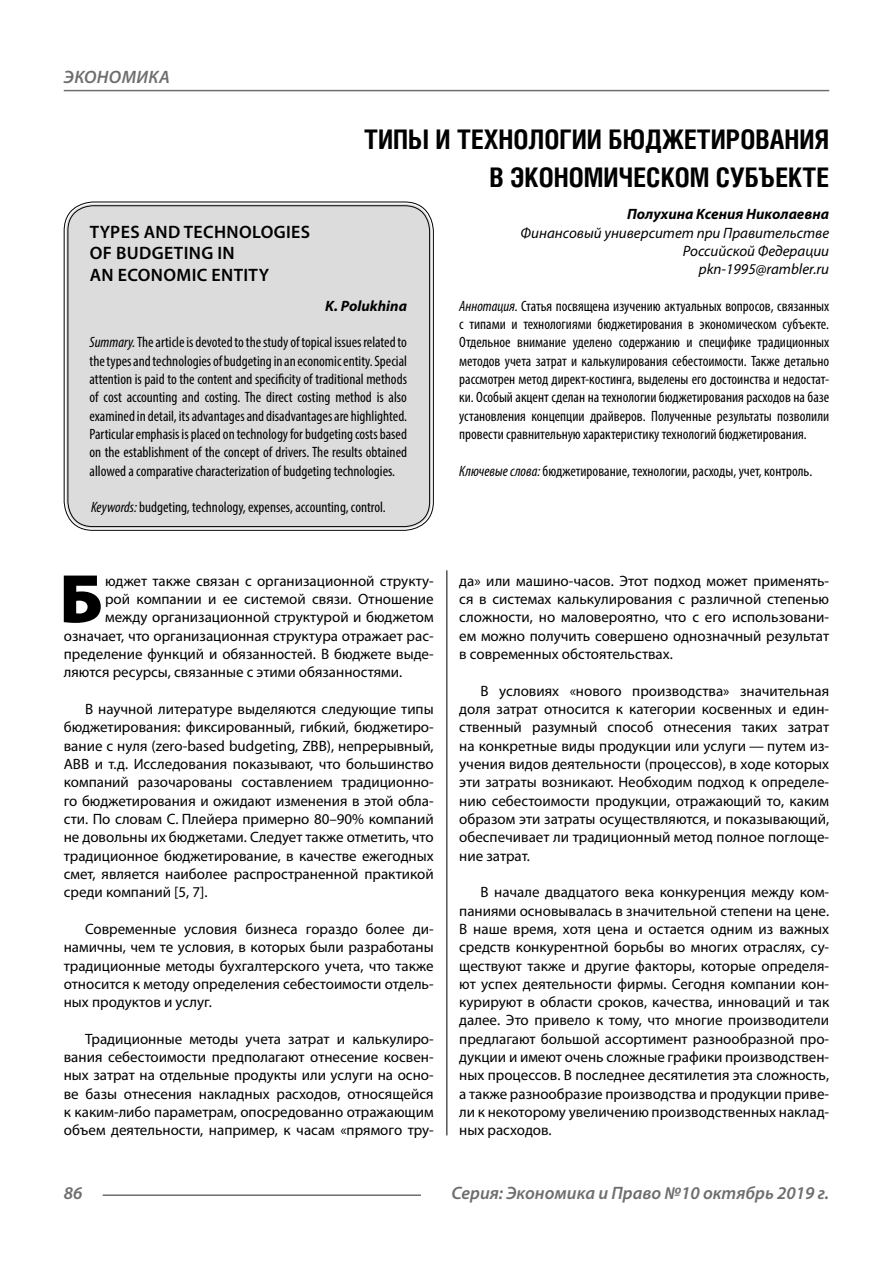
<style>
.page{position:relative;width:893px;height:1263px;background:#fff}
.page>*{position:absolute;margin:0;border:0;box-sizing:border-box;transform-origin:0 0}
.Bukvica{font:900 69.3px "Myriad Pro";color:#000}
.Header{font:700 27px/37.5px "Helios Cond C";color:#000;text-align:right}
.Header-eng{font:600 18px/21.6px "Myriad Pro";letter-spacing:.02em;color:#000}
.t1{font:italic 600 18px "Myriad Pro";color:#6e6e6e}
.Normal{font:15px/18.3px "Myriad Pro";color:#000;text-align:justify}
.Annotation-rus{font:condensed 15px/18.3px "Myriad Pro";color:#000;text-align:justify}
.Annotation-eng{font:condensed 15px/18.3px "Myriad Pro";color:#000;text-align:justify}
.Bukvica-2{font:15px "Myriad Pro";color:#000}
.Author-doc{font:italic 15px/18.3px "Myriad Pro";color:#000;text-align:right}
.Author{font:italic 700 15px "Myriad Pro";color:#000}
.Author-email{font:italic 15px "Myriad Pro";color:#000}
.Author-eng{font:italic 700 15px "Myriad Pro";color:#000}
.s1{font-style:italic}
</style>
<div class="page">
<hr style="left:446px;top:128px;width:1px;height:1007px;background:#000">
<div style="left:43px;top:0;width:786px;height:570px;background:#fff"></div>
<div style="left:66px;top:204px;width:365px;height:324px;background:#dcdcdc;border-radius:27px"></div>
<div style="left:64px;top:202px;width:370px;height:329px;border:1px solid #000;border-radius:29px"></div>
<div style="left:68px;top:205px;width:362px;height:322px;border:1px solid #000;border-radius:25px"></div>
<hr style="left:103px;top:1194px;width:318px;height:2px;background:#6e6e6e">
<hr style="left:64px;top:90px;width:765px;height:1px;background:#6e6e6e">
<p class="t1" style="left:64px;top:66px;width:24px">Экономика</p>
<p class="Header" style="left:364px;top:120px;width:466px">ТИПЫ И ТЕХНОЛОГИИ БЮДЖЕТИРОВАНИЯ<br>В ЭКОНОМИЧЕСКОМ СУБЪЕКТЕ</p>
<p class="Author" style="left:627px;top:204px;width:204px">Полухина Ксения Николаевна</p>
<p class="Author-doc" style="left:521px;top:223px;width:310px">Финансовый университет при Правительстве<br>Российской Федерации</p>
<p class="Author-email" style="left:699px;top:260px;width:132px">pkn‑1995@rambler.ru</p>
<p class="Annotation-rus" style="left:459px;top:296px;width:371px"><span class="s1">Аннотация.</span> Статья посвящена изучению актуальных вопросов, связанных с типами и технологиями бюджетирования в экономическом субъекте.<br>Отдельное внимание уделено содержанию и специфике традиционных методов учета затрат и калькулирования себестоимости. Также детально рассмотрен метод директ-костинга, выделены его достоинства и недостат&shy;ки. Особый акцент сделан на технологии бюджетирования расходов на базе установления концепции драйверов. Полученные результаты позволили провести сравнительную характеристику технологий бюджетирования.</p>
<p class="Annotation-rus" style="left:459px;top:461px;width:355px"><span class="s1">Ключевые слова:</span> бюджетирование, технологии, расходы, учет, контроль.</p>
<p class="Header-eng" style="left:90px;top:220px;width:222px">TYPES AND TECHNOLOGIES<br>OF BUDGETING IN<br>AN ECONOMIC ENTITY</p>
<p class="Author-eng" style="left:325px;top:296px;width:83px">K. Polukhina</p>
<p class="Annotation-eng" style="left:90px;top:333px;width:319px"><span class="s1">Summary.</span> The article is devoted to the study of topical issues related to the types and technologies of budgeting in an economic entity. Special attention is paid to the content and specificity of traditional methods of cost accounting and costing. The direct costing method is also examined in detail, its advantages and disadvantages are highlighted.<br>Particular emphasis is placed on technology for budgeting costs based on the establishment of the concept of drivers. The results obtained allowed a comparative characterization of budgeting technologies.</p>
<p class="Annotation-eng" style="left:91px;top:498px;width:296px"><span class="s1">Keywords:</span> budgeting, technology, expenses, accounting, control.</p>
<p class="Bukvica" style="left:59px;top:553px;width:45px">Б</p>
<p class="Bukvica-2" style="left:105px;top:571px;width:330px">юджет также связан с организационной структу-</p>
<p class="Bukvica-2" style="left:105px;top:590px;width:330px">рой компании и ее системой связи. Отношение</p>
<p class="Bukvica-2" style="left:105px;top:608px;width:330px">между организационной структурой и бюджетом</p>
<p class="Bukvica-2" style="left:64px;top:626px;width:371px">означает, что организационная структура отражает рас-</p>
<p class="Bukvica-2" style="left:64px;top:645px;width:371px">пределение функций и обязанностей. В бюджете выде-</p>
<p class="Bukvica-2" style="left:64px;top:663px;width:340px">ляются ресурсы, связанные с этими обязанностями.</p>
<p class="Normal" style="left:64px;top:699px;width:371px;text-indent:21px">В научной литературе выделяются следующие типы бюджетирования: фиксированный, гибкий, бюджетиро&shy;вание с нуля (zero-based budgeting, ZBB), непрерывный, ABB и т.д. Исследования показывают, что большинство компаний разочарованы составлением традиционно&shy;го бюджетирования и ожидают изменения в этой обла&shy;сти. По словам С. Плейера примерно 80–90% компаний не довольны их бюджетами. Следует также отметить, что традиционное бюджетирование, в качестве ежегодных смет, является наиболее распространенной практикой среди компаний [5, 7].</p>
<p class="Normal" style="left:64px;top:919px;width:371px;text-indent:21px">Современные условия бизнеса гораздо более ди&shy;намичны, чем те условия, в которых были разработаны традиционные методы бухгалтерского учета, что также относится к методу определения себестоимости отдель&shy;ных продуктов и услуг.</p>
<p class="Normal" style="left:64px;top:1029px;width:371px;text-indent:21px">Традиционные методы учета затрат и калькулиро&shy;вания себестоимости предполагают отнесение косвен&shy;ных затрат на отдельные продукты или услуги на осно&shy;ве базы отнесения накладных расходов, относящейся к каким-либо параметрам, опосредованно отражающим объем деятельности, например, к часам «прямого тру-</p>
<p class="Normal" style="left:459px;top:571px;width:371px">да» или машино-часов. Этот подход может применять&shy;ся в системах калькулирования с различной степенью сложности, но маловероятно, что с его использовани&shy;ем можно получить совершено однозначный результат в современных обстоятельствах.</p>
<p class="Normal" style="left:459px;top:681px;width:371px;text-indent:21px">В условиях «нового производства» значительная доля затрат относится к категории косвенных и един&shy;ственный разумный способ отнесения таких затрат на конкретные виды продукции или услуги — путем из&shy;учения видов деятельности (процессов), в ходе которых эти затраты возникают. Необходим подход к определе&shy;нию себестоимости продукции, отражающий то, каким образом эти затраты осуществляются, и показывающий, обеспечивает ли традиционный метод полное поглоще&shy;ние затрат.</p>
<p class="Normal" style="left:459px;top:883px;width:371px;text-indent:21px">В начале двадцатого века конкуренция между ком&shy;паниями основывалась в значительной степени на цене.<br>В наше время, хотя цена и остается одним из важных средств конкурентной борьбы во многих отраслях, су&shy;ществуют также и другие факторы, которые определя&shy;ют успех деятельности фирмы. Сегодня компании кон&shy;курируют в области сроков, качества, инноваций и так далее. Это привело к тому, что многие производители предлагают большой ассортимент разнообразной про&shy;дукции и имеют очень сложные графики производствен&shy;ных процессов. В последнее десятилетия эта сложность, а также разнообразие производства и продукции приве&shy;ли к некоторому увеличению производственных наклад&shy;ных расходов.</p>
<p class="t1" style="left:64px;top:1182px;width:20px">86</p>
<p class="t1" style="left:451px;top:1182px;width:379px">Серия: Экономика и Право №10 октябрь 2019 г.</p>
</div>
